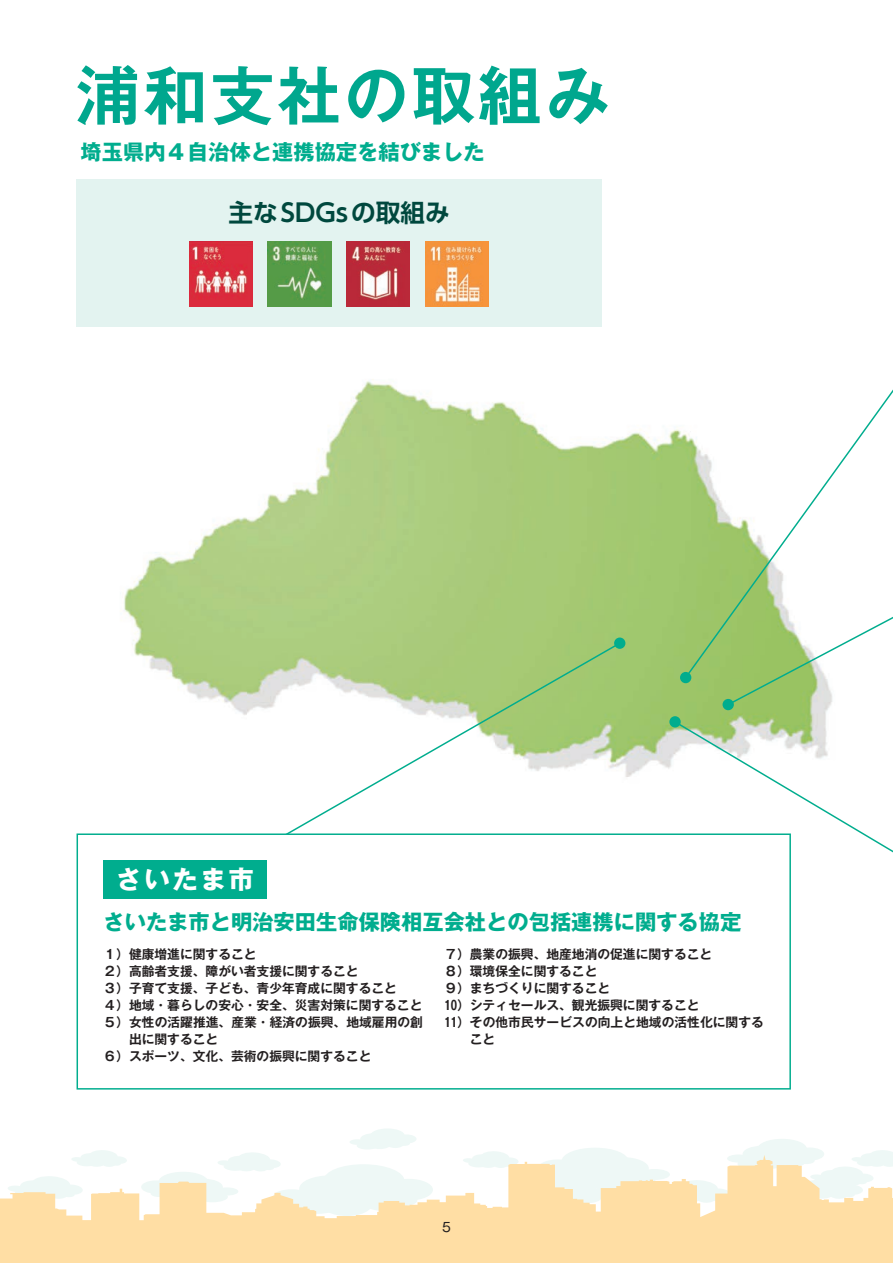
<style>
.page{position:relative;width:893px;height:1263px;background:#fff}
.page>*{position:absolute;margin:0;border:0;box-sizing:border-box;transform-origin:0 0}
.t1{font:63.75px "Gothic MB101 Pr 6 De Bold 90 pv RKSJ H";letter-spacing:.05em;color:#00a78e}
.t2{font:25.5px "Gothic MB101 Pr 6 Bold 90 pv RKSJ H";letter-spacing:.1em;color:#fff}
.t3{font:24.6px "UD Shin Go Pr 6 De Bold 90 pv RKSJ H";color:#00483e}
.t4{font:21.3px "Gothic MB101 Pr 6 Bold 90 pv RKSJ H";color:#00ad8e}
.t5{font:12.75px "Gothic MB101 Pr 6 De Bold 90 pv RKSJ H";color:#231f20}
.t6{font:12.75px "Gothic MB101 Pr 6 Regular 90 pv RKSJ H";color:#231f20}
</style>
<div class="page">
<img style="left:124px;top:379px;width:707px;height:398px">
<div style="left:561px;top:1148px;width:68px;height:27px;background:#eef8f6;border-radius:50%"></div>
<div style="left:757px;top:1139px;width:50px;height:20px;background:#eef8f6;border-radius:50%"></div>
<div style="left:743px;top:1146px;width:38px;height:16px;background:#eef8f6;border-radius:50%"></div>
<div style="left:795px;top:1147px;width:29px;height:14px;background:#eef8f6;border-radius:50%"></div>
<svg style="left:94px;top:1150px;width:17px;height:2px"></svg>
<div style="left:370px;top:1128px;width:34px;height:14px;background:#eef8f6;border-radius:50%"></div>
<div style="left:360px;top:1133px;width:27px;height:12px;background:#eef8f6;border-radius:50%"></div>
<div style="left:369px;top:1140px;width:21px;height:9px;background:#eef8f6;border-radius:50%"></div>
<div style="left:387px;top:1140px;width:17px;height:8px;background:#eef8f6;border-radius:50%"></div>
<div style="left:357px;top:1142px;width:21px;height:7px;background:#eef8f6;border-radius:50%"></div>
<div style="left:350px;top:1139px;width:15px;height:6px;background:#eef8f6;border-radius:50%"></div>
<div style="left:396px;top:1134px;width:20px;height:9px;background:#eef8f6;border-radius:50%"></div>
<div style="left:399px;top:1141px;width:11px;height:5px;background:#eef8f6;border-radius:50%"></div>
<svg style="left:820px;top:1149px;width:71px;height:3px"></svg>
<svg style="left:0;top:1152px;width:893px;height:111px;fill:#ffdea4"></svg>
<div style="left:77px;top:179px;width:525px;height:147px;background:#e3f3f0"></div>
<img style="left:189px;top:242px;width:63px;height:65px">
<img style="left:268px;top:242px;width:63px;height:65px">
<img style="left:347px;top:242px;width:63px;height:65px">
<img style="left:425px;top:242px;width:63px;height:65px">
<svg style="left:685px;top:379px;width:208px;height:299px"></svg>
<div style="left:680px;top:672px;width:11px;height:11px;background:#00ad8e;border-radius:50%"></div>
<svg style="left:728px;top:537px;width:165px;height:168px"></svg>
<div style="left:722px;top:699px;width:12px;height:11px;background:#00ad8e;border-radius:50%"></div>
<svg style="left:675px;top:721px;width:218px;height:132px"></svg>
<div style="left:669px;top:716px;width:12px;height:11px;background:#00ad8e;border-radius:50%"></div>
<svg style="left:228px;top:642px;width:392px;height:191px"></svg>
<div style="left:614px;top:637px;width:11px;height:12px;background:#00ad8e;border-radius:50%"></div>
<svg style="left:77px;top:833px;width:714px;height:256px"></svg>
<h1 class="t1" style="left:77px;top:72px;width:534px">浦和支社の取組み</h1>
<h3 class="t4" style="left:81px;top:144px;width:406px">埼玉県内4自治体と連携協定を結びました</h3>
<h3 class="t3" style="left:229px;top:203px;width:223px">主な SDGsの取組み</h3>
<h2 class="t2" style="left:116px;top:870px;width:139px">さいたま市</h2>
<h3 class="t4" style="left:104px;top:914px;width:639px">さいたま市と明治安田生命保険相互会社との包括連携に関する協定</h3>
<p class="t5" style="left:104px;top:949px;width:155px">１）健康増進に関すること</p>
<p class="t5" style="left:104px;top:966px;width:257px">２）高齢者支援、障がい者支援に関すること</p>
<p class="t5" style="left:104px;top:983px;width:295px">３）子育て支援、子ども、青少年育成に関すること</p>
<p class="t5" style="left:104px;top:1000px;width:320px">４）地域・暮らしの安心・安全、災害対策に関すること</p>
<p class="t5" style="left:104px;top:1017px;width:321px">５）女性の活躍推進、産業・経済の振興、地域雇用の創</p>
<p class="t5" style="left:129px;top:1034px;width:91px">出に関すること</p>
<p class="t5" style="left:104px;top:1051px;width:269px">６）スポーツ、文化、芸術の振興に関すること</p>
<p class="t5" style="left:444px;top:949px;width:269px">７）農業の振興、地産地消の促進に関すること</p>
<p class="t5" style="left:444px;top:966px;width:155px">８）環境保全に関すること</p>
<p class="t5" style="left:444px;top:983px;width:167px">９）まちづくりに関すること</p>
<p class="t5" style="left:444px;top:1000px;width:257px">10）シティセールス、観光振興に関すること</p>
<p class="t5" style="left:444px;top:1017px;width:321px">11）その他市民サービスの向上と地域の活性化に関する</p>
<p class="t5" style="left:470px;top:1034px;width:27px">こと</p>
<p class="t6" style="left:442px;top:1222px;width:10px">5</p>
</div>
